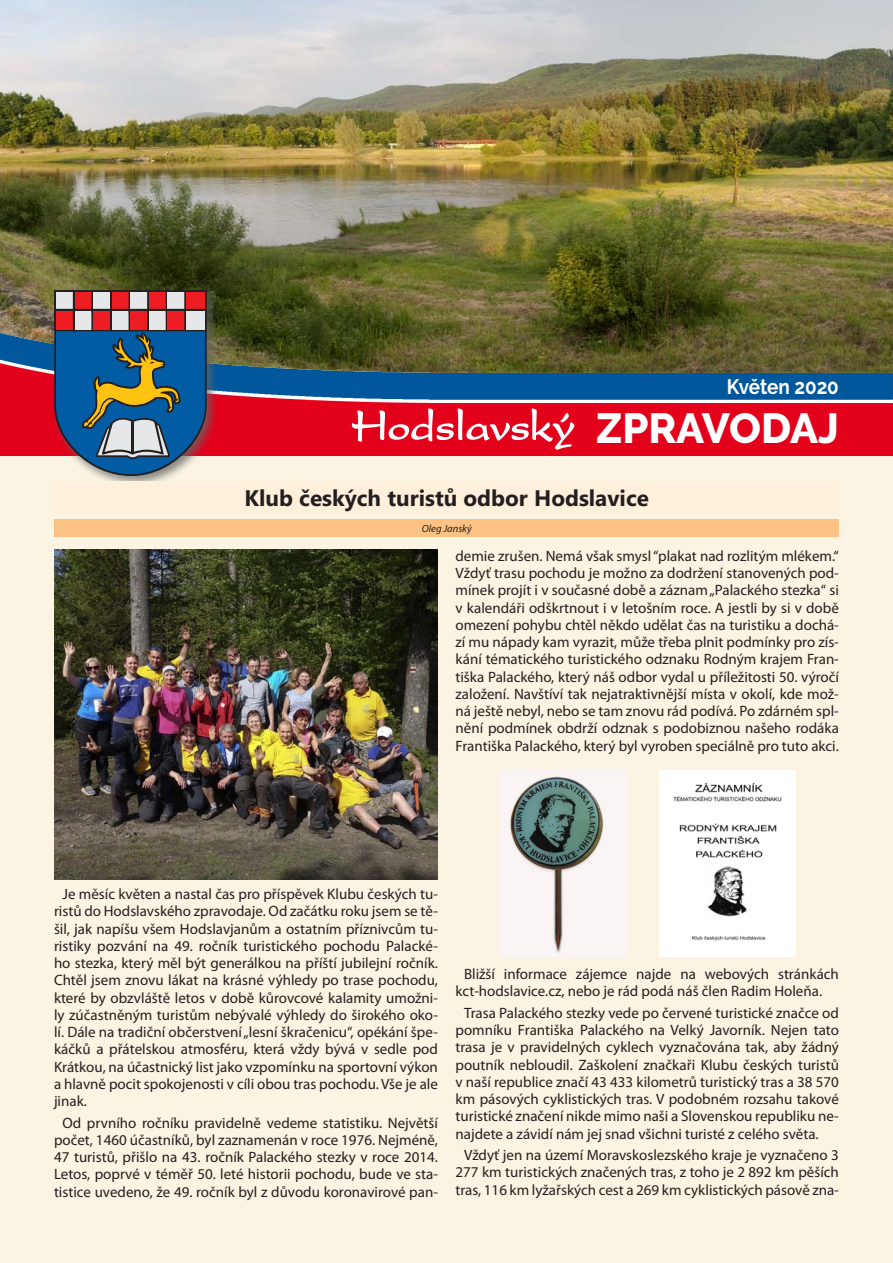
<style>
.page{position:relative;width:893px;height:1263px;background:#fff}
.page>*{position:absolute;margin:0;border:0;box-sizing:border-box;transform-origin:0 0}
.t1{font:800 42px "Raleway";letter-spacing:-.005em;color:#fff}
.nadpis_-_myriad{font:700 22.5px "Microsoft Phags Pa";color:#231f20}
.t2{font:700 21px "Raleway";color:#fff;scale:.9 1}
.Rada_obce_myriad{font:15px/17.2px "Myriad Pro";color:#231f20;text-align:justify}
.Jmenovka_myriad{font:italic 10.5px "Myriad Pro";color:#231f20}
</style>
<div class="page">
<div style="left:0;top:455px;width:893px;height:808px;background:#fbf4e2"></div>
<img style="left:0;top:0;width:893px;height:333px">
<img style="left:0;top:333px;width:893px;height:122px">
<div style="left:51px;top:286px;width:168px;height:202px;background:#646566;opacity:.75"></div>
<svg style="left:54px;top:290px;width:153px;height:186px;background:#5c6c83"></svg>
<svg style="left:186px;top:329px;width:19px;height:2px"></svg>
<div style="left:186px;top:311px;width:19px;height:18px;background:#e6e7e9"></div>
<svg style="left:351px;top:407px;width:224px;height:44px"></svg>
<div style="left:54px;top:482px;width:785px;height:32px;background:#fff0db"></div>
<div style="left:54px;top:519px;width:785px;height:18px;background:#fcc284"></div>
<img style="left:54px;top:549px;width:384px;height:330px">
<img style="left:660px;top:771px;width:135px;height:186px">
<img style="left:499px;top:771px;width:128px;height:186px">
<p class="t2" style="left:727px;top:375px;width:126px">Květen 2020</p>
<p class="t1" style="left:596px;top:405px;width:244px">ZPRAVODAJ</p>
<p class="nadpis_-_myriad" style="left:244px;top:482px;width:406px">Klub českých turistů odbor Hodslavice</p>
<p class="Jmenovka_myriad" style="left:422px;top:522px;width:51px">Oleg Janský</p>
<p class="Rada_obce_myriad" style="left:455px;top:547px;width:385px">demie zrušen. Nemá však smysl “plakat nad rozlitým mlékem.“ Vždyť trasu pochodu je možno za dodržení stanovených pod&shy;mínek projít i v současné době a záznam „Palackého stezka“ si v kalendáři odškrtnout i v letošním roce. A jestli by si v době omezení pohybu chtěl někdo udělat čas na turistiku a dochá&shy;zí mu nápady kam vyrazit, může třeba plnit podmínky pro zís&shy;kání tématického turistického odznaku Rodným krajem Fran&shy;tiška Palackého, který náš odbor vydal u příležitosti 50. výročí založení. Navštíví tak nejatraktivnější místa v okolí, kde mož&shy;ná ještě nebyl, nebo se tam znovu rád podívá. Po zdárném spl&shy;nění podmínek obdrží odznak s podobiznou našeho rodáka Františka Palackého, který byl vyroben speciálně pro tuto akci.</p>
<p class="Rada_obce_myriad" style="left:54px;top:885px;width:385px;text-indent:9px">Je měsíc květen a nastal čas pro příspěvek Klubu českých tu&shy;ristů do Hodslavského zpravodaje. Od začátku roku jsem se tě&shy;šil, jak napíšu všem Hodslavjanům a ostatním příznivcům tu&shy;ristiky pozvání na 49. ročník turistického pochodu Palacké&shy;ho stezka, který měl být generálkou na příští jubilejní ročník.<br>Chtěl jsem znovu lákat na krásné výhledy po trase pochodu, které by obzvláště letos v době kůrovcové kalamity umožni&shy;ly zúčastněným turistům nebývalé výhledy do širokého oko&shy;lí. Dále na tradiční občerstvení „lesní škračenicu“, opékání špe&shy;káčků a přátelskou atmosféru, která vždy bývá v sedle pod Krátkou, na účastnický list jako vzpomínku na sportovní výkon a hlavně pocit spokojenosti v cíli obou tras pochodu. Vše je ale jinak.</p>
<p class="Rada_obce_myriad" style="left:54px;top:1114px;width:386px;text-align:center">Od prvního ročníku pravidelně vedeme statistiku. Největší počet, 1460 účastníků, byl zaznamenán v roce 1976. Nejméně, 47 turistů, přišlo na 43. ročník Palackého stezky v roce 2014.<br>Letos, poprvé v téměř 50. leté historii pochodu, bude ve sta&shy;tistice uvedeno, že 49. ročník byl z důvodu koronavirové pan-</p>
<p class="Rada_obce_myriad" style="left:455px;top:965px;width:385px;text-indent:9px">Bližší informace zájemce najde na webových stránkách kct-hodslavice.cz, nebo je rád podá náš člen Radim Holeňa.</p>
<p class="Rada_obce_myriad" style="left:455px;top:1004px;width:385px;text-indent:9px">Trasa Palackého stezky vede po červené turistické značce od pomníku Františka Palackého na Velký Javorník. Nejen tato trasa je v pravidelných cyklech vyznačována tak, aby žádný poutník nebloudil. Zaškolení značkaři Klubu českých turistů v naší republice značí 43 433 kilometrů turistický tras a 38 570 km pásových cyklistických tras. V podobném rozsahu takové turistické značení nikde mimo naši a Slovenskou republiku ne&shy;najdete a závidí nám jej snad všichni turisté z celého světa.</p>
<p class="Rada_obce_myriad" style="left:455px;top:1146px;width:385px;text-align:center">Vždyť jen na území Moravskoslezského kraje je vyznačeno 3<br>277 km turistických značených tras, z toho je 2 892 km pěších tras, 116 km lyžařských cest a 269 km cyklistických pásově zna-</p>
</div>
